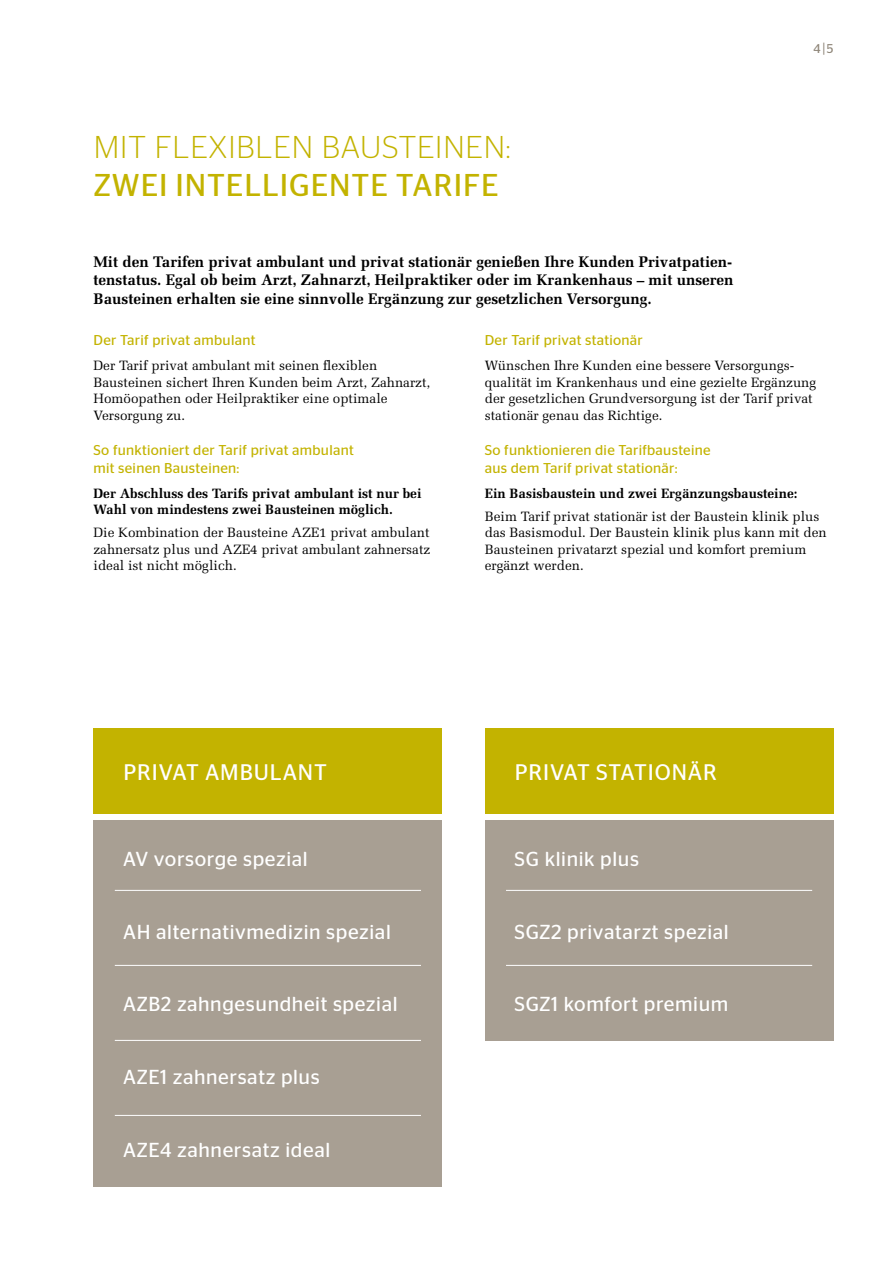
<style>
.page{position:relative;width:893px;height:1263px;background:#fff}
.page>*{position:absolute;margin:0;border:0;box-sizing:border-box;transform-origin:0 0}
.t1{font:300 31.5px "Stag Sans";letter-spacing:.03em;color:#c3b300}
.t2{font:31.5px "Stag Sans";letter-spacing:.03em;color:#c3b300}
.t3{font:22.5px "Stag Sans";letter-spacing:.04em;color:#fff}
.t4{font:20.25px "Stag Sans";letter-spacing:.03em;color:#fff}
.t5{font:700 15.3px/18.8px "Melior LT Std";color:#000;text-align:justify}
.t6{font:14.25px/18px "Stag Sans";letter-spacing:.02em;color:#c3b300}
.t7{font:13.5px/16.5px "Melior LT Std";color:#000}
.t8{font:700 13.5px/16.5px "Melior LT Std";color:#000}
.t9{font:12.75px "Stag Sans";color:#90877a}
.s1{font-size:15.3px}
</style>
<div class="page">
<div style="left:485px;top:728px;width:348px;height:85px;background:#c3b300"></div>
<div style="left:485px;top:820px;width:348px;height:221px;background:#a89f93"></div>
<hr style="left:506px;top:965px;width:306px;height:1px;background:#fff">
<hr style="left:506px;top:890px;width:306px;height:1px;background:#fff">
<div style="left:94px;top:728px;width:348px;height:85px;background:#c3b300"></div>
<div style="left:94px;top:820px;width:348px;height:366px;background:#a89f93"></div>
<hr style="left:115px;top:890px;width:306px;height:1px;background:#fff">
<hr style="left:115px;top:965px;width:306px;height:1px;background:#fff">
<hr style="left:115px;top:1040px;width:306px;height:1px;background:#fff">
<hr style="left:115px;top:1115px;width:306px;height:1px;background:#fff">
<h1 class="t1" style="left:94px;top:130px;width:418px">MIT FLEXIBLEN BAUSTEINEN:</h1>
<h1 class="t2" style="left:94px;top:167px;width:406px">ZWEI INTELLIGENTE TARIFE</h1>
<p class="t9" style="left:813px;top:41px;width:21px">4<span class="s1">|</span>5</p>
<p class="t5" style="left:94px;top:252px;width:642px">Mit den Tarifen privat ambulant und privat stationär genießen Ihre Kunden Privatpatien&shy;tenstatus. Egal ob beim Arzt, Zahnarzt, Heilpraktiker oder im Krankenhaus – mit unseren Bausteinen erhalten sie eine sinnvolle Ergänzung zur gesetzlichen Versorgung.</p>
<p class="t6" style="left:94px;top:331px;width:163px">Der Tarif privat ambulant</p>
<p class="t7" style="left:94px;top:357px;width:338px">Der Tarif privat ambulant mit seinen flexiblen Bausteinen sichert Ihren Kunden beim Arzt, Zahnarzt, Homöopathen oder Heilpraktiker eine optimale Versorgung zu.</p>
<p class="t6" style="left:94px;top:441px;width:262px">So funktioniert der Tarif privat ambulant mit seinen Bausteinen:</p>
<p class="t8" style="left:94px;top:485px;width:329px">Der Abschluss des Tarifs privat ambulant ist nur bei<br>Wahl von mindestens zwei Bausteinen möglich.</p>
<p class="t7" style="left:94px;top:524px;width:338px;text-align:justify">Die Kombination der Bausteine AZE1 privat ambulant zahnersatz plus und AZE4 privat ambulant zahnersatz ideal ist nicht möglich.</p>
<p class="t6" style="left:485px;top:331px;width:160px">Der Tarif privat stationär</p>
<p class="t7" style="left:485px;top:357px;width:333px">Wünschen Ihre Kunden eine bessere Versorgungs&shy;qualität im Krankenhaus und eine gezielte Ergänzung der gesetzlichen Grundversorgung ist der Tarif privat stationär genau das Richtige.</p>
<p class="t6" style="left:485px;top:441px;width:227px">So funktionieren die Tarifbausteine aus dem Tarif privat stationär:</p>
<p class="t8" style="left:485px;top:485px;width:314px">Ein Basisbaustein und zwei Ergänzungsbausteine:</p>
<p class="t7" style="left:485px;top:508px;width:343px">Beim Tarif privat stationär ist der Baustein klinik plus das Basismodul. Der Baustein klinik plus kann mit den Bausteinen privatarzt spezial und komfort premium ergänzt werden.</p>
<h2 class="t3" style="left:124px;top:759px;width:205px">PRIVAT AMBULANT</h2>
<h3 class="t4" style="left:123px;top:848px;width:186px">AV vorsorge spezial</h3>
<h3 class="t4" style="left:123px;top:920px;width:269px">AH alternativmedizin spezial</h3>
<h3 class="t4" style="left:123px;top:993px;width:276px">AZB2 zahngesundheit spezial</h3>
<h3 class="t4" style="left:123px;top:1065px;width:198px">AZE1 zahnersatz plus</h3>
<h3 class="t4" style="left:123px;top:1138px;width:208px">AZE4 zahnersatz ideal</h3>
<h2 class="t3" style="left:515px;top:759px;width:204px">PRIVAT STATIONÄR</h2>
<h3 class="t4" style="left:514px;top:848px;width:126px">SG klinik plus</h3>
<h3 class="t4" style="left:514px;top:920px;width:216px">SGZ2 privatarzt spezial</h3>
<h3 class="t4" style="left:514px;top:993px;width:215px">SGZ1 komfort premium</h3>
</div>
